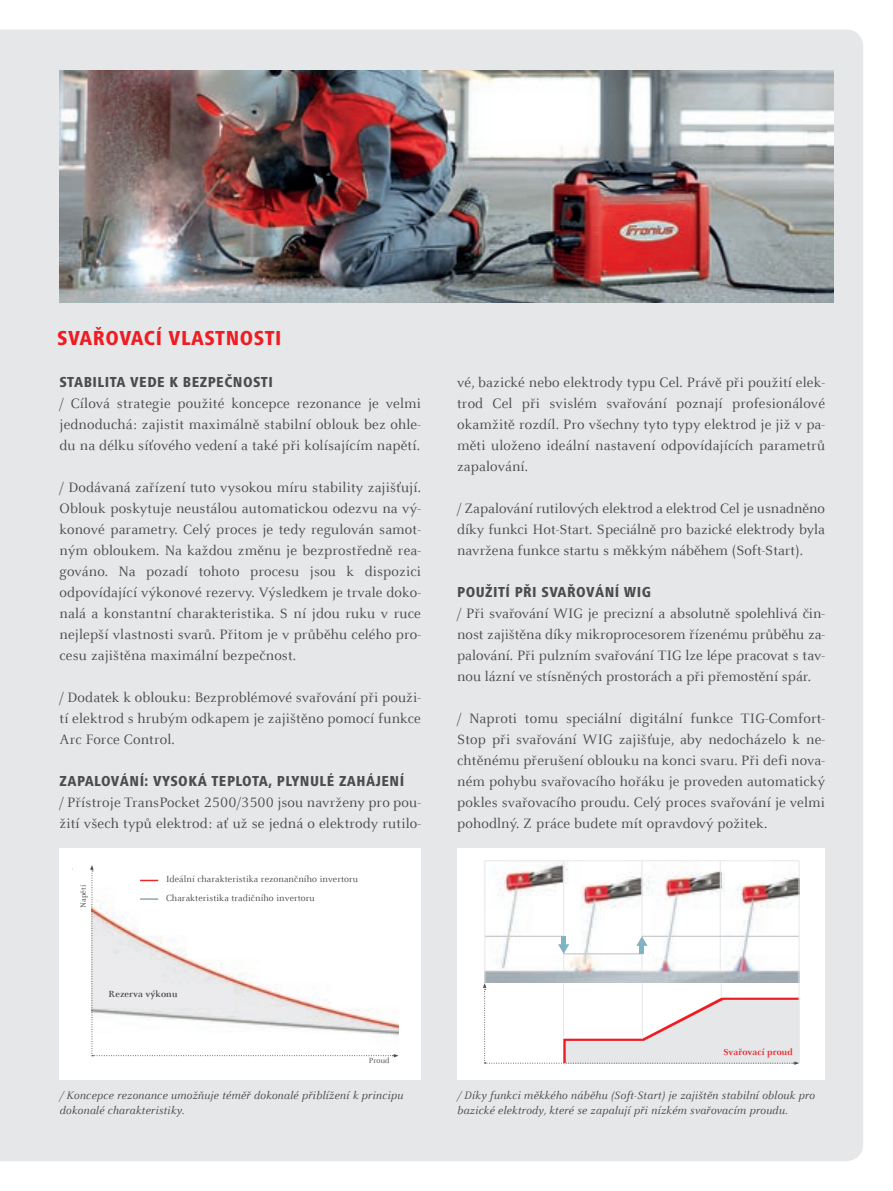
<style>
.page{position:relative;width:893px;height:1191px;background:#fff}
.page>*{position:absolute;margin:0;border:0;box-sizing:border-box;transform-origin:0 0}
.t1{font:800 condensed 21px "Frutiger Next LTW1 G";color:#ee1d23}
.t2{font:15px/21px "Celeste Offc Pro";letter-spacing:.01em;color:#4b4c4d;text-align:justify}
.t3{font:800 condensed 15px "Frutiger Next LTW1 G";letter-spacing:.03em;color:#4b4c4d}
.t4{font:italic 12px/15px "Celeste Offc Pro";letter-spacing:.01em;color:#4b4c4d}
.t5{font:9.75px/18.8px "Celeste Offc Pro";letter-spacing:.01em;color:#4b4c4d}
.t6{font:700 9.75px "Celeste Offc Pro";letter-spacing:.01em;color:#ee1d23}
.t7{font:700 9.75px "Celeste Offc Pro";letter-spacing:.01em;color:#4b4c4d}
.t8{font:8.25px "Celeste Offc Pro";letter-spacing:.01em;color:#4b4c4d}
</style>
<div class="page">
<div style="left:0;top:30px;width:863px;height:1131px;background:#e6e7e9"></div>
<img style="left:60px;top:71px;width:773px;height:232px">
<div style="left:60px;top:848px;width:361px;height:232px;background:#fff"></div>
<svg style="left:90px;top:865px;width:309px;height:192px"></svg>
<div style="left:457px;top:849px;width:368px;height:231px;background:#fff"></div>
<img style="left:486px;top:861px;width:313px;height:121px">
<hr style="left:563px;top:860px;width:1px;height:110px;background:#e6e7e9">
<hr style="left:642px;top:860px;width:1px;height:110px;background:#e6e7e9">
<hr style="left:720px;top:860px;width:1px;height:110px;background:#e6e7e9">
<hr style="left:799px;top:860px;width:1px;height:203px;background:#e6e7e9">
<hr style="left:485px;top:860px;width:1px;height:122px;background:#e6e7e9">
<hr style="left:485px;top:860px;width:314px;height:1px;background:#e6e7e9">
<svg style="left:483px;top:982px;width:316px;height:82px"></svg>
<hr style="left:510px;top:936px;width:54px;height:1px;background:#bcbdc0">
<svg style="left:485px;top:936px;width:23px;height:1px"></svg>
<hr style="left:586px;top:953px;width:56px;height:1px;background:#bcbdc0">
<hr style="left:670px;top:936px;width:75px;height:1px;background:#bcbdc0">
<hr style="left:747px;top:936px;width:52px;height:1px;background:#bcbdc0">
<svg style="left:558px;top:942px;width:27px;height:12px"></svg>
<div style="left:561px;top:936px;width:5px;height:10px;background:#81b3c5"></div>
<svg style="left:636px;top:936px;width:32px;height:18px"></svg>
<hr style="left:640px;top:943px;width:4px;height:11px;background:#81b3c5">
<h1 class="t1" style="left:57px;top:325px;width:13px">SVAŘOVACÍ</h1>
<h1 class="t1" style="left:169px;top:325px;width:13px">VLASTNOSTI</h1>
<p class="t3" style="left:60px;top:373px;width:215px">STABILITA VEDE K BEZPEČNOSTI</p>
<p class="t2" style="left:60px;top:392px;width:363px">/ Cílová strategie použité koncepce rezonance je velmi jednoduchá: zajistit maximálně stabilní oblouk bez ohle&shy;du na délku síťového vedení a také při kolísajícím napětí.</p>
<p class="t2" style="left:60px;top:476px;width:363px">/ Dodávaná zařízení tuto vysokou míru stability zajišťují.<br>Oblouk poskytuje neustálou automatickou odezvu na vý&shy;konové parametry. Celý proces je tedy regulován samot&shy;ným obloukem. Na každou změnu je bezprostředně rea&shy;gováno. Na pozadí tohoto procesu jsou k dispozici odpovídající výkonové rezervy. Výsledkem je trvale doko&shy;nalá a konstantní charakteristika. S ní jdou ruku v ruce nejlepší vlastnosti svarů. Přitom je v průběhu celého pro&shy;cesu zajištěna maximální bezpečnost.</p>
<p class="t2" style="left:60px;top:686px;width:363px">/ Dodatek k oblouku: Bezproblémové svařování při použi&shy;tí elektrod s hrubým odkapem je zajištěno pomocí funkce Arc Force Control.</p>
<p class="t3" style="left:60px;top:772px;width:346px">ZAPALOVÁNÍ: VYSOKÁ TEPLOTA, PLYNULÉ ZAHÁJENÍ</p>
<p class="t2" style="left:60px;top:791px;width:363px">/ Přístroje TransPocket 2500/3500 jsou navrženy pro pou&shy;žití všech typů elektrod: ať už se jedná o elektrody rutilo-</p>
<p class="t8" style="left:78px;top:907px;width:24px;rotate:-90deg">Napětí</p>
<p class="t5" style="left:166px;top:869px;width:194px">Ideální charakteristika rezonančního invertoru<br>Charakteristika tradičního invertoru</p>
<p class="t7" style="left:109px;top:987px;width:70px">Rezerva výkonu</p>
<p class="t8" style="left:369px;top:1055px;width:22px">Proud</p>
<p class="t2" style="left:457px;top:371px;width:369px">vé, bazické nebo elektrody typu Cel. Právě při použití elek&shy;trod Cel při svislém svařování poznají profesionálové okamžitě rozdíl. Pro všechny tyto typy elektrod je již v pa&shy;měti uloženo ideální nastavení odpovídajících parametrů zapalování.</p>
<p class="t2" style="left:457px;top:497px;width:369px">/ Zapalování rutilových elektrod a elektrod Cel je usnadněno díky funkci Hot-Start. Speciálně pro bazické elektrody byla navržena funkce startu s měkkým náběhem (Soft-Start).</p>
<p class="t3" style="left:457px;top:583px;width:187px">POUŽITÍ PŘI SVAŘOVÁNÍ WIG</p>
<p class="t2" style="left:457px;top:602px;width:369px">/ Při svařování WIG je precizní a absolutně spolehlivá čin&shy;nost zajištěna díky mikroprocesorem řízenému průběhu za&shy;palování. Při pulzním svařování TIG lze lépe pracovat s tav&shy;nou lázní ve stísněných prostorách a při přemostění spár.</p>
<p class="t2" style="left:457px;top:707px;width:369px">/ Naproti tomu speciální digitální funkce TIG-Comfort-Stop při svařování WIG zajišťuje, aby nedocházelo k ne&shy;chtěnému přerušení oblouku na konci svaru. Při defi nova&shy;ném pohybu svařovacího hořáku je proveden automatický pokles svařovacího proudu. Celý proces svařování je velmi pohodlný. Z práce budete mít opravdový požitek.</p>
<p class="t6" style="left:723px;top:1045px;width:71px">Svařovací proud</p>
<p class="t4" style="left:60px;top:1087px;width:345px">/ Koncepce rezonance umožňuje téměř dokonalé přiblížení k principu dokonalé charakteristiky.</p>
<p class="t4" style="left:457px;top:1087px;width:359px">/ Díky funkci měkkého náběhu (Soft-Start) je zajištěn stabilní oblouk pro bazické elektrody, které se zapalují při nízkém svařovacím proudu.</p>
</div>
